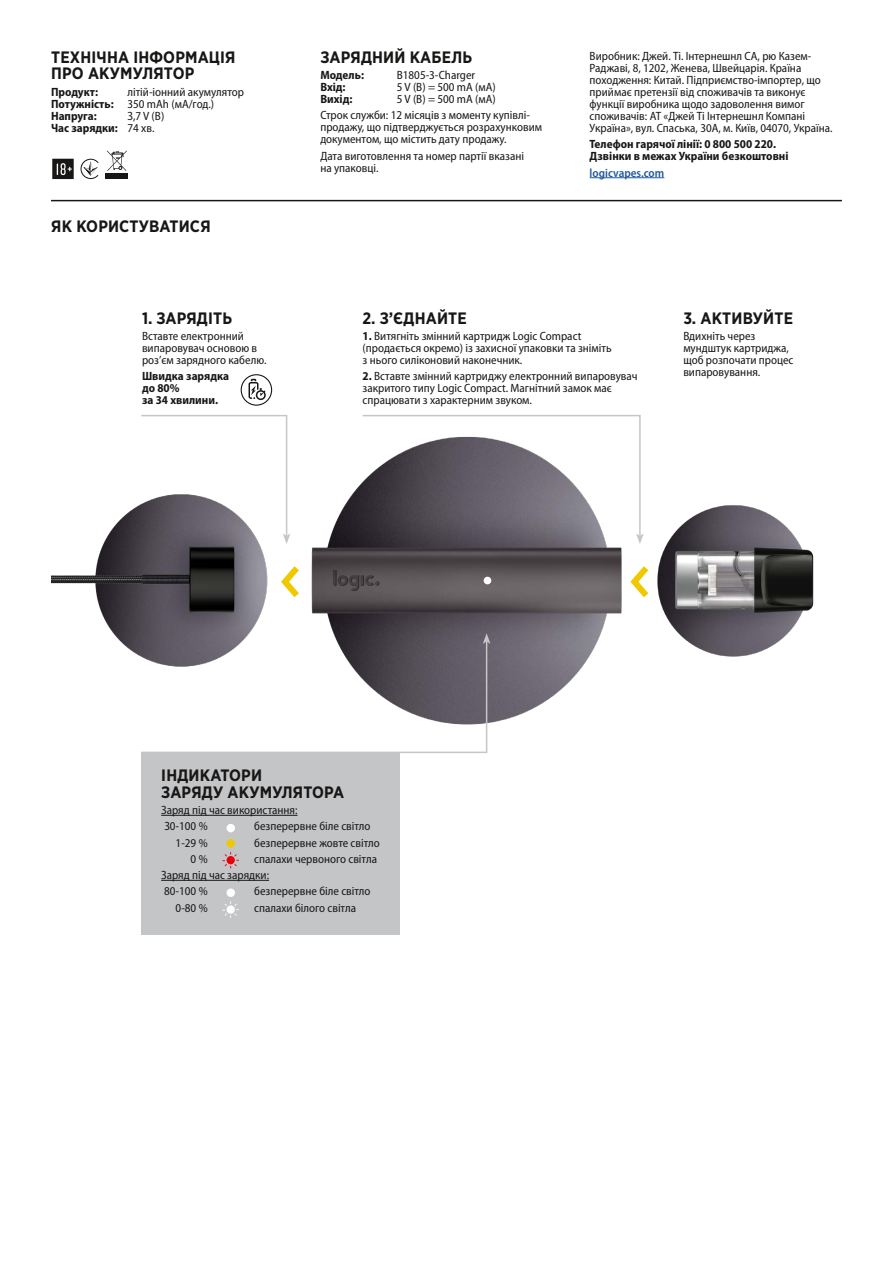
<style>
.page{position:relative;width:893px;height:1263px;background:#fff}
.page>*{position:absolute;margin:0;border:0;box-sizing:border-box;transform-origin:0 0}
.t1{font:700 16.5px/16.5px "Gotham Pro Narrow";letter-spacing:.01em;color:#181716}
.t2{font:semi-condensed 12px/12px "Myriad Pro";color:#181716}
.t3{font:700 semi-condensed 12px/12px "Myriad Pro";color:#181716}
.t4{font:600 semi-condensed 12px "Myriad Pro";color:#22599b}
.s1{font-weight:700}
</style>
<div class="page">
<img style="left:51px;top:504px;width:217px;height:152px">
<img style="left:657px;top:505px;width:157px;height:152px">
<img style="left:311px;top:484px;width:311px;height:239px">
<div style="left:484px;top:577px;width:7px;height:7px;background:#fff;border-radius:50%"></div>
<svg style="left:630px;top:566px;width:19px;height:32px"></svg>
<svg style="left:281px;top:566px;width:18px;height:32px"></svg>
<svg style="left:52px;top:159px;width:22px;height:20px"></svg>
<svg style="left:107px;top:151px;width:20px;height:20px"></svg>
<div style="left:105px;top:174px;width:23px;height:5px;background:#181716"></div>
<svg style="left:81px;top:159px;width:18px;height:20px"></svg>
<hr style="left:590px;top:177px;width:74px;height:1px;background:#22599b">
<div style="left:141px;top:752px;width:259px;height:183px;background:#c4c5c7"></div>
<hr style="left:161px;top:815px;width:137px;height:1px;background:#181716">
<hr style="left:161px;top:880px;width:108px;height:1px;background:#181716">
<svg style="left:222px;top:852px;width:17px;height:16px"></svg>
<svg style="left:222px;top:901px;width:17px;height:17px"></svg>
<div style="left:227px;top:824px;width:8px;height:8px;background:#fff;border-radius:50%"></div>
<div style="left:227px;top:888px;width:8px;height:9px;background:#fff;border-radius:50%"></div>
<div style="left:227px;top:839px;width:8px;height:8px;background:#f0c800;border-radius:50%"></div>
<div style="left:241px;top:374px;width:31px;height:32px;border:1px solid #181716;border-radius:50%"></div>
<svg style="left:249px;top:379px;width:17px;height:21px"></svg>
<svg style="left:140px;top:415px;width:150px;height:129px"></svg>
<svg style="left:140px;top:633px;width:350px;height:120px"></svg>
<svg style="left:361px;top:415px;width:283px;height:129px"></svg>
<hr style="left:51px;top:200px;width:791px;height:1px;background:#181716">
<p class="t1" style="left:51px;top:48px;width:186px">ТЕХНІЧНА ІНФОРМАЦІЯ<br>ПРО АКУМУЛЯТОР</p>
<p class="t3" style="left:51px;top:86px;width:49px">Продукт:</p>
<p class="t2" style="left:51px;top:86px;width:194px;text-indent:76px">літій-іонний акумулятор<br><span class="s1">Потужність:</span> 350 mАh (мА/год.)<br><span class="s1">Напруга:</span></p>
<p class="t2" style="left:51px;top:110px;width:115px;text-indent:76px">З,7 V (В)<br><span class="s1">Час зарядки:</span> 74 хв.</p>
<p class="t1" style="left:51px;top:217px;width:161px">ЯК КОРИСТУВАТИСЯ</p>
<p class="t1" style="left:142px;top:309px;width:92px">1. ЗАРЯДІТЬ</p>
<p class="t2" style="left:142px;top:330px;width:126px">Вставте електронний випаровувач основою в роз’єм зарядного кабелю.</p>
<p class="t3" style="left:142px;top:370px;width:89px">Швидка зарядка до 80%<br>за 34 хвилини.</p>
<p class="t1" style="left:320px;top:48px;width:153px">ЗАРЯДНИЙ КАБЕЛЬ</p>
<p class="t3" style="left:320px;top:69px;width:45px">Модель:</p>
<p class="t2" style="left:397px;top:69px;width:80px">B1805-3-Charger</p>
<p class="t3" style="left:320px;top:81px;width:27px">Вхід:</p>
<p class="t2" style="left:397px;top:81px;width:101px">5 V (В) = 500 mА (мА)</p>
<p class="t3" style="left:320px;top:93px;width:34px">Вихід:</p>
<p class="t2" style="left:397px;top:93px;width:101px">5 V (В) = 500 mА (мА)</p>
<p class="t2" style="left:320px;top:110px;width:223px">Строк служби: 12 місяців з моменту купівлі&shy;продажу, що підтверджується розрахунковим документом, що містить дату продажу.</p>
<p class="t2" style="left:320px;top:150px;width:205px">Дата виготовлення та номер партії вказані на упаковці.</p>
<p class="t2" style="left:590px;top:50px;width:244px">Виробник: Джей. Ті. Інтернешнл СА, рю Казем-Раджаві, 8, 1202, Женева, Швейцарія. Країна походження: Китай. Підприємство-імпортер, що приймає претензії від споживачів та виконує функції виробника щодо задоволення вимог споживачів: АТ «Джей Ті Інтернешнл Компані Україна», вул. Спаська, 30А, м. Київ, 04070, Україна.</p>
<p class="t3" style="left:590px;top:138px;width:200px">Телефон гарячої лінії: 0 800 500 220.<br>Дзвінки в межах України безкоштовні</p>
<p class="t4" style="left:590px;top:166px;width:76px">logicvapes.com</p>
<p class="t1" style="left:363px;top:309px;width:106px">2. З’ЄДНАЙТЕ</p>
<p class="t2" style="left:363px;top:330px;width:250px"><span class="s1">1.</span> Витягніть змінний картридж Logic Compact (продається окремо) із захисної упаковки та зніміть з нього силіконовий наконечник.</p>
<p class="t2" style="left:363px;top:371px;width:276px"><span class="s1">2.</span> Вставте змінний картриджу електронний випаровувач закритого типу Logic Compact. Магнітний замок має спрацювати з характерним звуком.</p>
<p class="t1" style="left:683px;top:309px;width:111px">3. АКТИВУЙТЕ</p>
<p class="t2" style="left:683px;top:330px;width:112px">Вдихніть через мундштук картриджа, щоб розпочати процес випаровування.</p>
<p class="t1" style="left:161px;top:767px;width:184px">ІНДИКАТОРИ<br>ЗАРЯДУ АКУМУЛЯТОРА</p>
<p class="t2" style="left:161px;top:804px;width:138px">Заряд під час використання:</p>
<p class="t2" style="left:164px;top:820px;width:45px">З0-100 %</p>
<p class="t2" style="left:254px;top:820px;width:118px">безперервне біле світло</p>
<p class="t2" style="left:176px;top:837px;width:34px">1-29 %</p>
<p class="t2" style="left:254px;top:837px;width:127px">безперервне жовте світло</p>
<p class="t2" style="left:191px;top:853px;width:19px">0 %</p>
<p class="t2" style="left:254px;top:853px;width:124px">спалахи червоного світла</p>
<p class="t2" style="left:161px;top:869px;width:109px">Заряд під час зарядки:</p>
<p class="t2" style="left:164px;top:885px;width:45px">80-100 %</p>
<p class="t2" style="left:254px;top:885px;width:118px">безперервне біле світло</p>
<p class="t2" style="left:176px;top:902px;width:34px">0-80 %</p>
<p class="t2" style="left:254px;top:902px;width:103px">спалахи білого світла</p>
</div>
